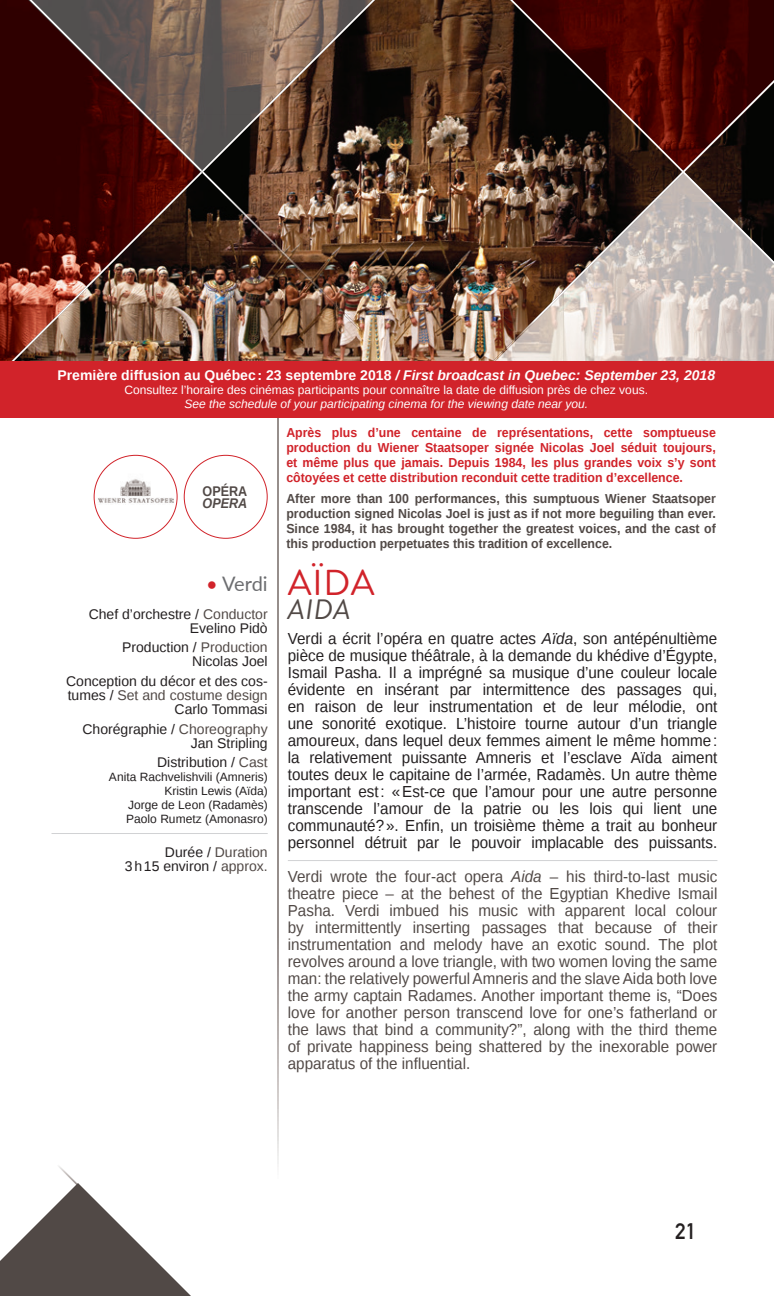
<style>
.page{position:relative;width:774px;height:1296px;background:#fff}
.page>*{position:absolute;margin:0;border:0;box-sizing:border-box;transform-origin:0 0}
.t1{font:36px "Brandon Grotesque";color:#d1232a}
.t2{font:italic 28px "Brandon Grotesque";color:#514946}
.t3{font:700 22px "DIN Alternate";color:#231f20}
.t4{font:20px "Lato";letter-spacing:-.01em;color:#6c6d70}
.t5{font:16px/17px "Liberation Sans";color:#231f20;text-align:justify;scale:.95 1}
.t6{font:16px/17px "Liberation Sans";color:#514946;text-align:justify;scale:.95 1}
.t7{font:14px/14px "Liberation Sans";color:#231f20;text-align:right}
.t8{font:700 14px "Liberation Sans";color:#fff}
.t9{font:700 14px "Liberation Sans";color:#514946;scale:.9 1}
.t10{font:italic 700 14px "Liberation Sans";color:#514946;scale:.9 1}
.t11{font:700 13px/15px "Liberation Sans";color:#d1232a;text-align:justify;scale:.95 1}
.t12{font:700 13px/15px "Liberation Sans";color:#514946;text-align:justify;scale:.95 1}
.t13{font:12px/14px "Liberation Sans";color:#231f20;text-align:right}
.t14{font:12px "Liberation Sans";color:#fff}
.t15{font:italic 12px "Liberation Sans";color:#fff}
.s1{font-style:italic}
.s2{color:#d1232a}
.s3{color:#514946}
</style>
<div class="page">
<svg style="left:0;top:1166px;width:191px;height:130px"></svg>
<img style="left:0;top:0;width:29px;height:361px">
<img style="left:29px;top:0;width:216px;height:172px">
<img style="left:10px;top:172px;width:190px;height:189px">
<img style="left:202px;top:172px;width:43px;height:159px">
<img style="left:245px;top:0;width:529px;height:361px">
<svg style="left:277px;top:417px;width:1px;height:747px"></svg>
<hr style="left:52px;top:833px;width:216px;height:1px;background:#d1d2d4">
<hr style="left:288px;top:860px;width:429px;height:1px;background:#d1d2d4">
<img style="left:97px;top:459px;width:77px;height:76px">
<div style="left:0;top:361px;width:774px;height:56px;background:#d1232a"></div>
<p class="t8" style="left:57px;top:366px;width:659px">Première diffusion au Québec : 23 septembre 2018 <span class="s1">/ First broadcast in Quebec: September 23, 2018</span></p>
<p class="t14" style="left:125px;top:383px;width:525px">Consultez l’horaire des cinémas participants pour connaître la date de diffusion près de chez vous.</p>
<p class="t15" style="left:185px;top:396px;width:405px">See the schedule of your participating cinema for the viewing date near you.</p>
<p class="t11" style="left:286px;top:425px;width:454px">Après plus d’une centaine de représentations, cette somptueuse production du Wiener Staatsoper signée Nicolas Joel séduit toujours, et même plus que jamais. Depuis 1984, les plus grandes voix s’y sont côtoyées et cette distribution reconduit cette tradition d’excellence.</p>
<p class="t12" style="left:286px;top:491px;width:454px">After more than 100 performances, this sumptuous Wiener Staatsoper production signed Nicolas Joel is just as if not more beguiling than ever.<br>Since 1984, it has brought together the greatest voices, and the cast of this production perpetuates this tradition of excellence.</p>
<p class="t9" style="left:203px;top:481px;width:51px">OPÉRA</p>
<p class="t10" style="left:203px;top:493px;width:51px">OPERA</p>
<p class="t4" style="left:206px;top:570px;width:63px"><span class="s2">•</span> Verdi</p>
<p class="t7" style="left:89px;top:607px;width:180px">Chef d’orchestre / <span class="s3">Conductor<br></span>Evelino Pidò</p>
<p class="t7" style="left:122px;top:641px;width:147px">Production / <span class="s3">Production<br></span>Nicolas Joel</p>
<p class="t7" style="left:66px;top:675px;width:203px">Conception du décor et des cos&shy;tumes / <span class="s3">Set and costume design<br></span>Carlo Tommasi</p>
<p class="t7" style="left:82px;top:722px;width:187px">Chorégraphie / <span class="s3">Choreography<br></span>Jan Stripling</p>
<p class="t7" style="left:157px;top:756px;width:112px">Distribution / <span class="s3">Cast</span></p>
<p class="t13" style="left:109px;top:771px;width:160px">Anita Rachvelishvili (Amneris)<br>Kristin Lewis (Aïda)<br>Jorge de Leon (Radamès)<br>Paolo Rumetz (Amonasro)</p>
<p class="t7" style="left:125px;top:846px;width:144px">Durée / <span class="s3">Duration<br></span>3 h 15 environ / <span class="s3">approx.</span></p>
<h1 class="t1" style="left:288px;top:558px;width:88px">AÏDA</h1>
<h2 class="t2" style="left:288px;top:590px;width:64px">AIDA</h2>
<p class="t5" style="left:288px;top:631px;width:454px">Verdi a écrit l’opéra en quatre actes <span class="s1">Aïda</span>, son antépénultième pièce de musique théâtrale, à la demande du khédive d’Égypte, Ismail Pasha. Il a imprégné sa musique d’une couleur locale évidente en insérant par intermittence des passages qui, en raison de leur instrumentation et de leur mélodie, ont une sonorité exotique. L’histoire tourne autour d’un triangle amoureux, dans lequel deux femmes aiment le même homme : la relativement puissante Amneris et l’esclave Aïda aiment toutes deux le capitaine de l’armée, Radamès. Un autre thème important est : « Est-ce que l’amour pour une autre personne transcende l’amour de la patrie ou les lois qui lient une communauté? ». Enfin, un troisième thème a trait au bonheur personnel détruit par le pouvoir implacable des puissants.</p>
<p class="t6" style="left:288px;top:869px;width:454px">Verdi wrote the four-act opera <span class="s1">Aida</span> – his third-to-last music theatre piece – at the behest of the Egyptian Khedive Ismail Pasha. Verdi imbued his music with apparent local colour by intermittently inserting passages that because of their instrumentation and melody have an exotic sound. The plot revolves around a love triangle, with two women loving the same man: the relatively powerful Amneris and the slave Aida both love the army captain Radames. Another important theme is, “Does love for another person transcend love for one’s fatherland or the laws that bind a community?”, along with the third theme of private happiness being shattered by the inexorable power apparatus of the influential.</p>
<h3 class="t3" style="left:675px;top:1215px;width:23px">21</h3>
</div>
